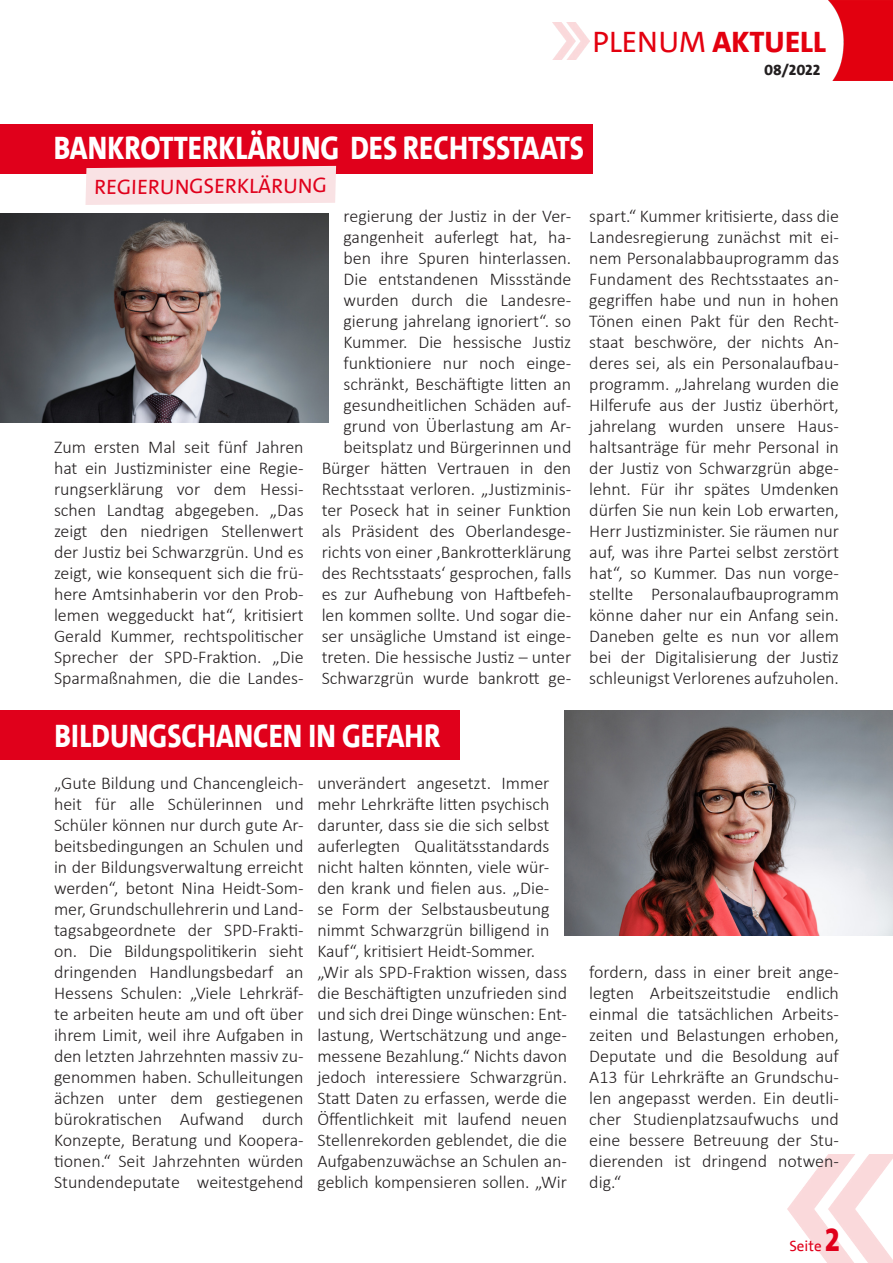
<style>
.page{position:relative;width:893px;height:1263px;background:#fff}
.page>*{position:absolute;margin:0;border:0;box-sizing:border-box;transform-origin:0 0}
.Überschrift{font:800 33px "SPD The Sans";color:#fff;scale:.85 1}
.t1{font:800 30px "SPD The Sans";color:#e3000f}
.Unterzeile_24p{font:21px "SPD The Sans";color:#e0001b}
.Fließtext{font:300 18px/21px "Calibri";color:#231f20;text-align:justify}
.t2{font:800 15px "SPD The Sans Versal";color:#231f20}
.t3{font:15px "SPD The Sans";color:#e0001b}
.s1{font-weight:400}
.s2{font-weight:800;font-size:33px}
</style>
<div class="page">
<img style="left:788px;top:1155px;width:105px;height:108px">
<img style="left:552px;top:23px;width:37px;height:37px">
<img style="left:828px;top:0;width:65px;height:81px">
<img style="left:564px;top:711px;width:329px;height:224px">
<img style="left:0;top:214px;width:328px;height:209px">
<div style="left:0;top:124px;width:592px;height:50px;background:#e0001b"></div>
<div style="left:0;top:710px;width:459px;height:50px;background:#e0001b"></div>
<svg style="left:85px;top:166px;width:251px;height:39px;background:#f8dddf"></svg>
<h2 class="t1" style="left:592px;top:22px;width:235px"><span class="s1">PLENUM</span> AKTUELL</h2>
<p class="Überschrift" style="left:54px;top:127px;width:625px">BANKROTTERKLÄRUNG DES RECHTSSTAATS</p>
<p class="Unterzeile_24p" style="left:94px;top:175px;width:234px;rotate:-1deg">REGIERUNGSERKLÄRUNG</p>
<p class="t2" style="left:764px;top:60px;width:58px">08/2022</p>
<p class="Fließtext" style="left:54px;top:436px;width:251px">Zum ersten Mal seit fünf Jahren hat ein Justizminister eine Regie&shy;rungserklärung vor dem Hessi&shy;schen Landtag abgegeben. „Das zeigt den niedrigen Stellenwert der Justiz bei Schwarzgrün. Und es zeigt, wie konsequent sich die frü&shy;here Amtsinhaberin vor den Prob&shy;lemen weggeduckt hat“, kritisiert Gerald Kummer, rechtspolitischer Sprecher der SPD-Fraktion. „Die Sparmaßnahmen, die die Landes-</p>
<p class="Fließtext" style="left:322px;top:205px;width:251px;text-align:right">regierung der Justiz in der Ver&shy;gangenheit auferlegt hat, ha&shy;ben ihre Spuren hinterlassen.<br>Die entstandenen Missstände wurden durch die Landesre&shy;gierung jahrelang ignoriert“. so<br>Kummer. Die hessische Justiz funktioniere nur noch einge&shy;schränkt, Beschäftigte litten an gesundheitlichen Schäden auf&shy;grund von Überlastung am Ar&shy;beitsplatz und Bürgerinnen und<br>Bürger hätten Vertrauen in den<br>Rechtsstaat verloren. „Justizminis&shy;ter Poseck hat in seiner Funktion als Präsident des Oberlandesge&shy;richts von einer ‚Bankrotterklärung des Rechtsstaats‘ gesprochen, falls es zur Aufhebung von Haftbefeh&shy;len kommen sollte. Und sogar die&shy;ser unsägliche Umstand ist einge&shy;treten. Die hessische Justiz – unter<br>Schwarzgrün wurde bankrott ge-</p>
<p class="Fließtext" style="left:589px;top:205px;width:251px">spart.“ Kummer kritisierte, dass die Landesregierung zunächst mit ei&shy;nem Personalabbauprogramm das Fundament des Rechtsstaates an&shy;gegriffen habe und nun in hohen Tönen einen Pakt für den Recht&shy;staat beschwöre, der nichts An&shy;deres sei, als ein Personalaufbau&shy;programm. „Jahrelang wurden die Hilferufe aus der Justiz überhört, jahrelang wurden unsere Haus&shy;haltsanträge für mehr Personal in der Justiz von Schwarzgrün abge&shy;lehnt. Für ihr spätes Umdenken dürfen Sie nun kein Lob erwarten, Herr Justizminister. Sie räumen nur auf, was ihre Partei selbst zerstört hat“, so Kummer. Das nun vorge&shy;stellte Personalaufbauprogramm könne daher nur ein Anfang sein.<br>Daneben gelte es nun vor allem bei der Digitalisierung der Justiz schleunigst Verlorenes aufzuholen.</p>
<p class="Überschrift" style="left:55px;top:715px;width:455px">BILDUNGSCHANCEN IN GEFAHR</p>
<p class="Fließtext" style="left:54px;top:772px;width:251px">„Gute Bildung und Chancengleich&shy;heit für alle Schülerinnen und Schüler können nur durch gute Ar&shy;beitsbedingungen an Schulen und in der Bildungsverwaltung erreicht werden“, betont Nina Heidt-Som&shy;mer, Grundschullehrerin und Land&shy;tagsabgeordnete der SPD-Frakti&shy;on. Die Bildungspolitikerin sieht dringenden Handlungsbedarf an Hessens Schulen: „Viele Lehrkräf&shy;te arbeiten heute am und oft über ihrem Limit, weil ihre Aufgaben in den letzten Jahrzehnten massiv zu&shy;genommen haben. Schulleitungen ächzen unter dem gestiegenen bürokratischen Aufwand durch Konzepte, Beratung und Koopera&shy;tionen.“ Seit Jahrzehnten würden Stundendeputate weitestgehend</p>
<p class="Fließtext" style="left:317px;top:772px;width:234px">unverändert angesetzt. Immer mehr Lehrkräfte litten psychisch darunter, dass sie die sich selbst auferlegten Qualitätsstandards nicht halten könnten, viele wür&shy;den krank und fielen aus. „Die&shy;se Form der Selbstausbeutung nimmt Schwarzgrün billigend in Kauf“, kritisiert Heidt-Sommer.</p>
<p class="Fließtext" style="left:317px;top:961px;width:251px">„Wir als SPD-Fraktion wissen, dass die Beschäftigten unzufrieden sind und sich drei Dinge wünschen: Ent&shy;lastung, Wertschätzung und ange&shy;messene Bezahlung.“ Nichts davon jedoch interessiere Schwarzgrün.<br>Statt Daten zu erfassen, werde die Öffentlichkeit mit laufend neuen Stellenrekorden geblendet, die die Aufgabenzuwächse an Schulen an&shy;geblich kompensieren sollen. „Wir</p>
<p class="Fließtext" style="left:589px;top:961px;width:251px">fordern, dass in einer breit ange&shy;legten Arbeitszeitstudie endlich einmal die tatsächlichen Arbeits&shy;zeiten und Belastungen erhoben, Deputate und die Besoldung auf A13 für Lehrkräfte an Grundschu&shy;len angepasst werden. Ein deutli&shy;cher Studienplatzsaufwuchs und eine bessere Betreuung der Stu&shy;dierenden ist dringend notwen&shy;dig.“</p>
<p class="t3" style="left:789px;top:1236px;width:52px">Seite <span class="s2">2</span></p>
</div>
